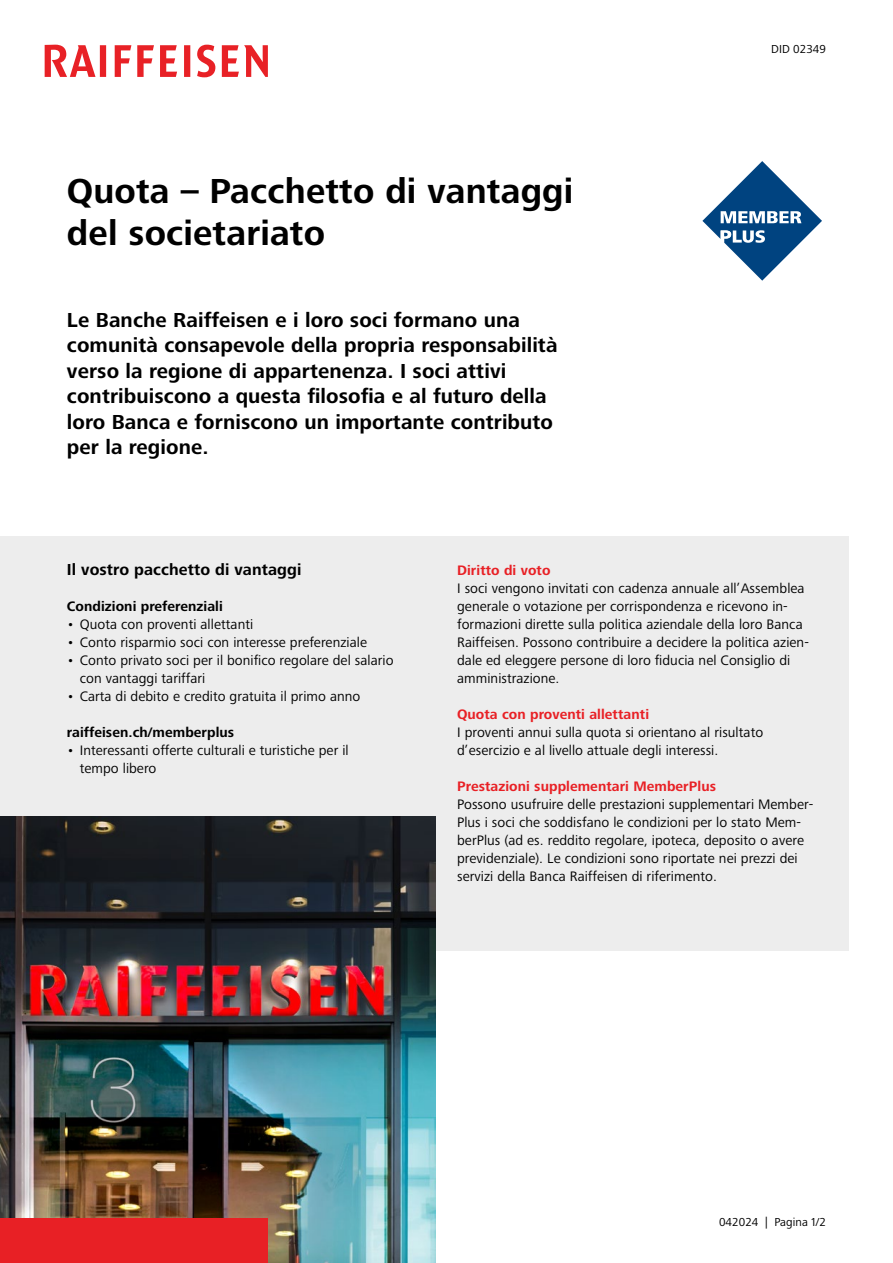
<style>
.page{position:relative;width:893px;height:1263px;background:#fff}
.page>*{position:absolute;margin:0;border:0;box-sizing:border-box;transform-origin:0 0}
.t1{font:700 36px/42px "Frutiger Next LTW1 G";letter-spacing:.005em;color:#000}
.t2{font:700 21px/25.5px "Frutiger Next LTW1 G";letter-spacing:.005em;color:#000}
.t3{font:700 16.5px "Frutiger Next LTW1 G";letter-spacing:.005em;color:#000}
.t4{font:14.25px/18px "Frutiger Next LTW1 G";letter-spacing:.005em;color:#000}
.t5{font:700 14.25px "Frutiger Next LTW1 G";letter-spacing:.005em;color:#e82025}
.t6{font:700 14.25px "Frutiger Next LTW1 G";letter-spacing:.005em;color:#000}
.t7{font:12px "Frutiger Next LTW1 G";letter-spacing:.005em;color:#000}
</style>
<div class="page">
<svg style="left:45px;top:45px;width:223px;height:32px"></svg>
<div style="left:0;top:536px;width:848px;height:414px;background:#ededed"></div>
<img style="left:0;top:816px;width:436px;height:447px">
<div style="left:0;top:1218px;width:268px;height:45px;background:#e82025"></div>
<svg style="left:702px;top:161px;width:120px;height:120px"></svg>
<h1 class="t1" style="left:67px;top:171px;width:508px">Quota – Pacchetto di vantaggi del societariato</h1>
<p class="t2" style="left:67px;top:307px;width:492px">Le Banche Raiffeisen e i loro soci formano una comunità consapevole della propria responsabilità verso la regione di appartenenza. I soci attivi contribuiscono a questa filosofia e al futuro della loro Banca e forniscono un importante contributo per la regione.</p>
<p class="t7" style="left:771px;top:42px;width:56px">DID 02349</p>
<p class="t3" style="left:67px;top:560px;width:236px">Il vostro pacchetto di vantaggi</p>
<p class="t6" style="left:67px;top:598px;width:157px">Condizioni preferenziali</p>
<p class="t4" style="left:67px;top:615px;width:188px">• Quota con proventi allettanti</p>
<p class="t4" style="left:67px;top:633px;width:302px">• Conto risparmio soci con interesse preferenziale</p>
<p class="t4" style="left:80px;top:651px;width:315px;text-indent:-13px">• Conto privato soci per il bonifico regolare del salario con vantaggi tariffari</p>
<p class="t4" style="left:67px;top:687px;width:295px">• Carta di debito e credito gratuita il primo anno</p>
<p class="t6" style="left:67px;top:724px;width:169px">raiffeisen.ch/memberplus</p>
<p class="t4" style="left:80px;top:741px;width:270px;text-indent:-13px">• Interessanti offerte culturali e turistiche per il tempo libero</p>
<p class="t5" style="left:457px;top:562px;width:95px">Diritto di voto</p>
<p class="t4" style="left:457px;top:579px;width:353px">I soci vengono invitati con cadenza annuale all’Assemblea generale o votazione per corrispondenza e ricevono in&shy;formazioni dirette sulla politica aziendale della loro Banca Raiffeisen. Possono contribuire a decidere la politica azien&shy;dale ed eleggere persone di loro fiducia nel Consiglio di amministrazione.</p>
<p class="t5" style="left:457px;top:706px;width:193px">Quota con proventi allettanti</p>
<p class="t4" style="left:457px;top:723px;width:308px">I proventi annui sulla quota si orientano al risultato d’esercizio e al livello attuale degli interessi.</p>
<p class="t5" style="left:457px;top:778px;width:260px">Prestazioni supplementari MemberPlus</p>
<p class="t4" style="left:457px;top:795px;width:358px">Possono usufruire delle prestazioni supplementari Member-Plus i soci che soddisfano le condizioni per lo stato Mem&shy;berPlus (ad es. reddito regolare, ipoteca, deposito o avere previdenziale). Le condizioni sono riportate nei prezzi dei servizi della Banca Raiffeisen di riferimento.</p>
<p class="t7" style="left:719px;top:1215px;width:108px">042024 | Pagina 1/2</p>
</div>
